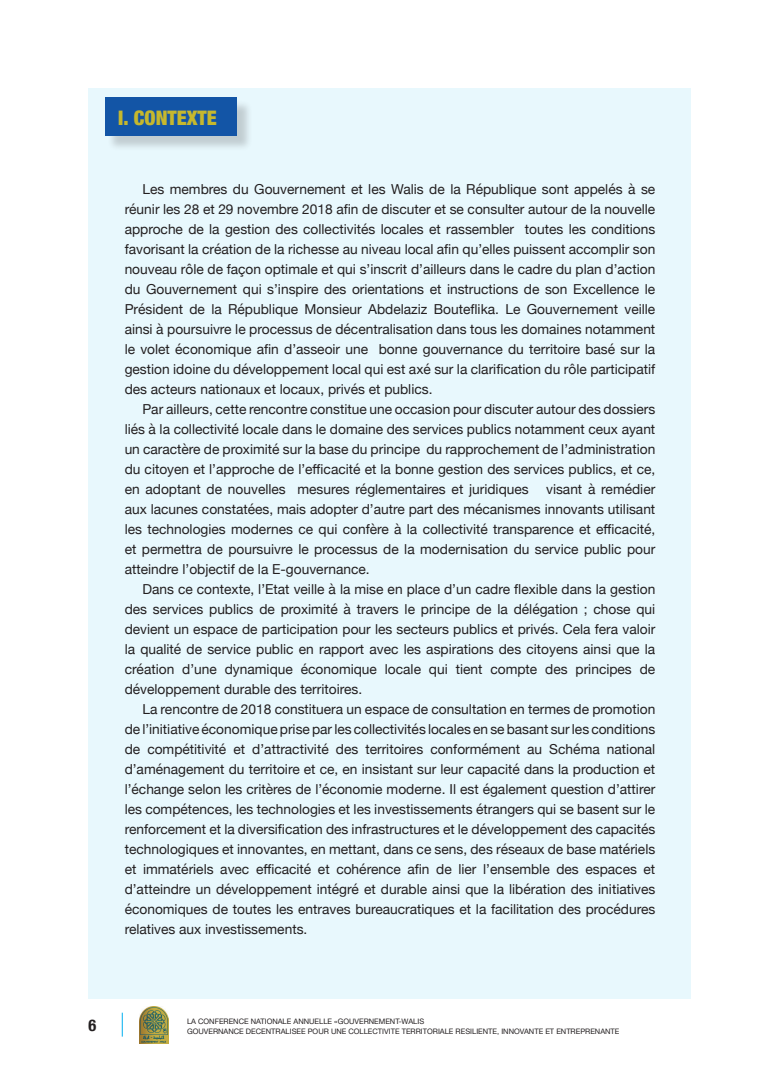
<style>
.page{position:relative;width:780px;height:1088px;background:#fff}
.page>*{position:absolute;margin:0;border:0;box-sizing:border-box;transform-origin:0 0}
.t1{font:900 condensed 20px "Helvetica Neue";color:#c6b82e}
.t2{font:700 condensed 16.25px "Helvetica Neue";color:#231f20}
.t3{font:13.75px/20px "Helvetica Neue";color:#231f20;text-align:right}
.t4{font:7.5px "Helvetica Neue";color:#231f20}
</style>
<div class="page">
<div style="left:89px;top:89px;width:602px;height:910px;background:#e8f8fd"></div>
<div style="left:107px;top:99px;width:145px;height:53px;background:#231f20;opacity:.2"></div>
<div style="left:105px;top:97px;width:132px;height:39px;background:#1355a6"></div>
<img style="left:139px;top:1006px;width:30px;height:37px">
<svg style="left:122px;top:1012px;width:1px;height:24px"></svg>
<p class="t1" style="left:118px;top:101px;width:100px">.I CONTEXTE</p>
<p class="t3" style="left:125px;top:180px;width:532px">Les membres du Gouvernement et les Walis de la République sont appelés à se réunir les 28 et 29 novembre 2018 afin de discuter et se consulter autour de la nouvelle toutes les conditions</p>
<p class="t3" style="left:125px;top:220px;width:391px">approche de la gestion des collectivités locales et rassembler</p>
<p class="t3" style="left:125px;top:240px;width:532px">favorisant la création de la richesse au niveau local afin qu’elles puissent accomplir son</p>
<p class="t3" style="left:125px;top:260px;width:532px">nouveau rôle de façon optimale et qui ’s inscrit ’d ailleurs dans le cadre du plan ’d action</p>
<p class="t3" style="left:125px;top:280px;width:532px">du Gouvernement qui ’s inspire des orientations et instructions de son Excellence le</p>
<p class="t3" style="left:624px;top:300px;width:32px">veille</p>
<p class="t3" style="left:125px;top:300px;width:60px">Président</p>
<p class="t3" style="left:125px;top:320px;width:532px">ainsi à poursuivre le processus de décentralisation dans tous les domaines notamment</p>
<p class="t3" style="left:379px;top:340px;width:278px">bonne gouvernance du territoire basé sur la</p>
<p class="t3" style="left:228px;top:300px;width:72px">République</p>
<p class="t3" style="left:527px;top:300px;width:93px">Gouvernement</p>
<p class="t3" style="left:434px;top:300px;width:67px">Bouteflika.</p>
<p class="t3" style="left:189px;top:300px;width:17px">de</p>
<p class="t3" style="left:211px;top:300px;width:12px">la</p>
<p class="t3" style="left:304px;top:300px;width:59px">Monsieur</p>
<p class="t3" style="left:368px;top:300px;width:61px">Abdelaziz</p>
<p class="t3" style="left:505px;top:300px;width:17px">Le</p>
<p class="t3" style="left:125px;top:340px;width:532px;text-align:left">le volet économique afin ’d asseoir une<br>gestion idoine du développement local qui est axé sur la clarification du rôle participatif des acteurs nationaux et locaux, privés et publics.</p>
<p class="t3" style="left:125px;top:400px;width:532px">Par ailleurs, cette rencontre constitue une occasion pour discuter autour des dossiers liés laà collectivité locale dans le domaine des services publics notamment ceux ayant du rapprochement de ’l administration</p>
<p class="t3" style="left:125px;top:440px;width:297px">un caractère de proximité sur la base du principe</p>
<p class="t3" style="left:125px;top:460px;width:532px">du citoyen et ’l approche de ’l efficacité et la bonne gestion des services publics, et ce,</p>
<p class="t3" style="left:546px;top:480px;width:111px">visant à remédier</p>
<p class="t3" style="left:297px;top:480px;width:233px">mesures réglementaires et juridiques</p>
<p class="t3" style="left:125px;top:480px;width:532px;text-align:left">en adoptant de nouvelles<br>aux lacunes constatées, mais adopter ’d autre part des mécanismes innovants utilisant les technologies modernes ce qui confère à la collectivité transparence et efficacité, et permettra de poursuivre le processus de la modernisation du service public pour atteindre ’l objectif de la E-gouvernance.</p>
<p class="t3" style="left:125px;top:580px;width:532px">Dans ce contexte ’l, Etat veille laà mise en place ’d un cadre flexible dans la gestion des services publics de proximité à travers le principe de la délégation ; chose qui devient un espace de participation pour les secteurs publics et privés. Cela fera valoir la qualité de service public en rapport avec les aspirations des citoyens ainsi que la de</p>
<p class="t3" style="left:125px;top:660px;width:239px;text-align:left">création<br>développement durable des territoires.</p>
<p class="t3" style="left:125px;top:700px;width:532px">La rencontre de 2018 constituera un espace de consultation en termes de promotion de ’l initiativeéconomiquepriseparlescollectivitéslocalesensebasantsurlesconditions national</p>
<p class="t3" style="left:301px;top:660px;width:78px">économique</p>
<p class="t3" style="left:182px;top:660px;width:36px">’d une</p>
<p class="t3" style="left:225px;top:660px;width:70px">dynamique</p>
<p class="t3" style="left:385px;top:660px;width:38px">locale</p>
<p class="t3" style="left:429px;top:660px;width:20px">qui</p>
<p class="t3" style="left:455px;top:660px;width:28px">tient</p>
<p class="t3" style="left:545px;top:660px;width:24px">des</p>
<p class="t3" style="left:575px;top:660px;width:58px">principes</p>
<p class="t3" style="left:490px;top:660px;width:48px">compte</p>
<p class="t3" style="left:147px;top:740px;width:80px">compétitivité</p>
<p class="t3" style="left:252px;top:740px;width:78px">’d attractivité</p>
<p class="t3" style="left:430px;top:740px;width:91px">conformément</p>
<p class="t3" style="left:549px;top:740px;width:52px">Schéma</p>
<p class="t3" style="left:125px;top:740px;width:17px">de</p>
<p class="t3" style="left:125px;top:760px;width:532px">’d aménagement du territoire et ce, en insistant sur leur capacité dans la production et</p>
<p class="t3" style="left:125px;top:780px;width:532px">’l échange selon les critères de ’l économie moderne Il. est également question ’d attirer</p>
<p class="t3" style="left:125px;top:800px;width:532px">les compétences, les technologies et les investissements étrangers qui se basent sur le</p>
<p class="t3" style="left:125px;top:820px;width:532px">renforcement et la diversification des infrastructures et le développement des capacités</p>
<p class="t3" style="left:125px;top:840px;width:532px">technologiques et innovantes, en mettant, dans ce sens, des réseaux de base matériels</p>
<p class="t3" style="left:643px;top:860px;width:13px">et</p>
<p class="t3" style="left:336px;top:740px;width:24px">des</p>
<p class="t3" style="left:365px;top:740px;width:59px">territoires</p>
<p class="t3" style="left:233px;top:740px;width:13px">et</p>
<p class="t3" style="left:527px;top:740px;width:17px">au</p>
<p class="t3" style="left:143px;top:860px;width:72px">immatériels</p>
<p class="t3" style="left:256px;top:860px;width:57px">efficacité</p>
<p class="t3" style="left:336px;top:860px;width:66px">cohérence</p>
<p class="t3" style="left:407px;top:860px;width:24px">afin</p>
<p class="t3" style="left:436px;top:860px;width:17px">de</p>
<p class="t3" style="left:458px;top:860px;width:20px">lier</p>
<p class="t3" style="left:483px;top:860px;width:68px">’l ensemble</p>
<p class="t3" style="left:556px;top:860px;width:24px">des</p>
<p class="t3" style="left:125px;top:860px;width:532px;text-align:left">et<br>’d atteindre un développement intégré et durable ainsi que la libération des initiatives économiques de toutes les entraves bureaucratiques et la facilitation des procédures relatives aux investissements.</p>
<p class="t3" style="left:318px;top:860px;width:13px">et</p>
<p class="t3" style="left:220px;top:860px;width:31px">avec</p>
<p class="t3" style="left:585px;top:860px;width:53px">espaces</p>
<p class="t2" style="left:89px;top:1011px;width:9px">6</p>
<p class="t4" style="left:187px;top:1016px;width:239px">LA CONFERENCE NATIONALE ANNUELLE «GOUVERNEMENT-WALIS</p>
<p class="t4" style="left:187px;top:1026px;width:434px">GOUVERNANCE DECENTRALISEE POUR UNE COLLECTIVITE TERRITORIALE RESILIENTE, INNOVANTE ET ENTREPRENANTE</p>
</div>
